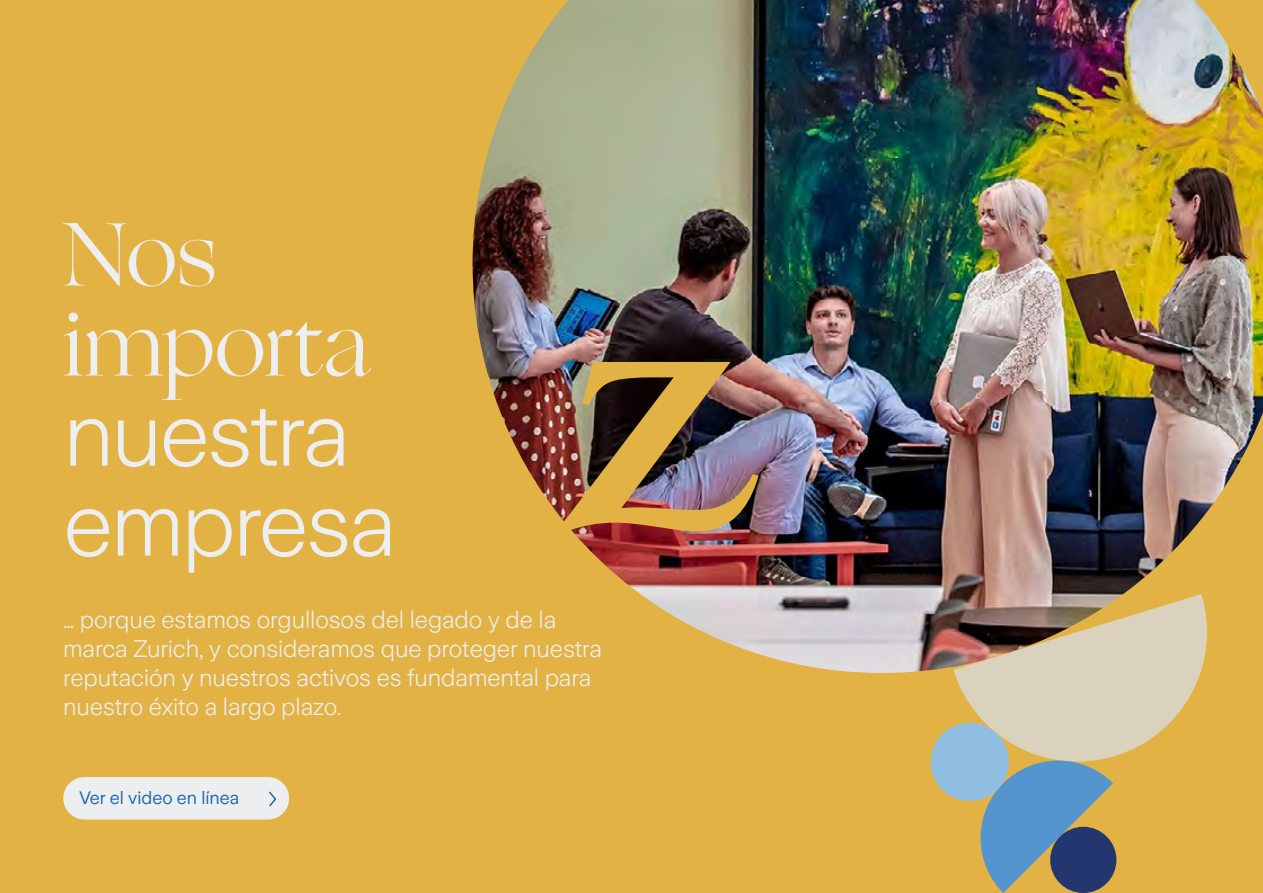
<style>
.page{position:relative;width:1263px;height:893px;background:#e2b244}
.page>*{position:absolute;margin:0;border:0;box-sizing:border-box;transform-origin:0 0}
.t1{font:300 90px/90px "Zurich Sans";letter-spacing:-.025em;color:#eceeef}
.t2{font:90px/90px "Ogg";letter-spacing:-.015em;color:#eceeef}
.t3{font:300 24px/28.8px "Zurich Sans";letter-spacing:-.005em;color:#eceeef}
.t4{font:18px "Zurich Sans";color:#2167ae}
</style>
<div class="page">
<img style="left:472px;top:0;width:791px;height:673px">
<svg style="left:953px;top:594px;width:269px;height:163px;fill:#dad2bd"></svg>
<svg style="left:930px;top:719px;width:183px;height:174px"></svg>
<div style="left:63px;top:777px;width:226px;height:42px;background:#eceeef;border-radius:21px"></div>
<svg style="left:269px;top:791px;width:8px;height:16px"></svg>
<h1 class="t2" style="left:63px;top:210px;width:308px">Nos importa</h1>
<h1 class="t1" style="left:63px;top:391px;width:334px">nuestra empresa</h1>
<p class="t3" style="left:63px;top:606px;width:540px">… porque estamos orgullosos del legado y de la marca Zurich, y consideramos que proteger nuestra reputación y nuestros activos es fundamental para nuestro éxito a largo plazo.</p>
<p class="t4" style="left:79px;top:788px;width:162px">Ver el video en línea</p>
</div>
